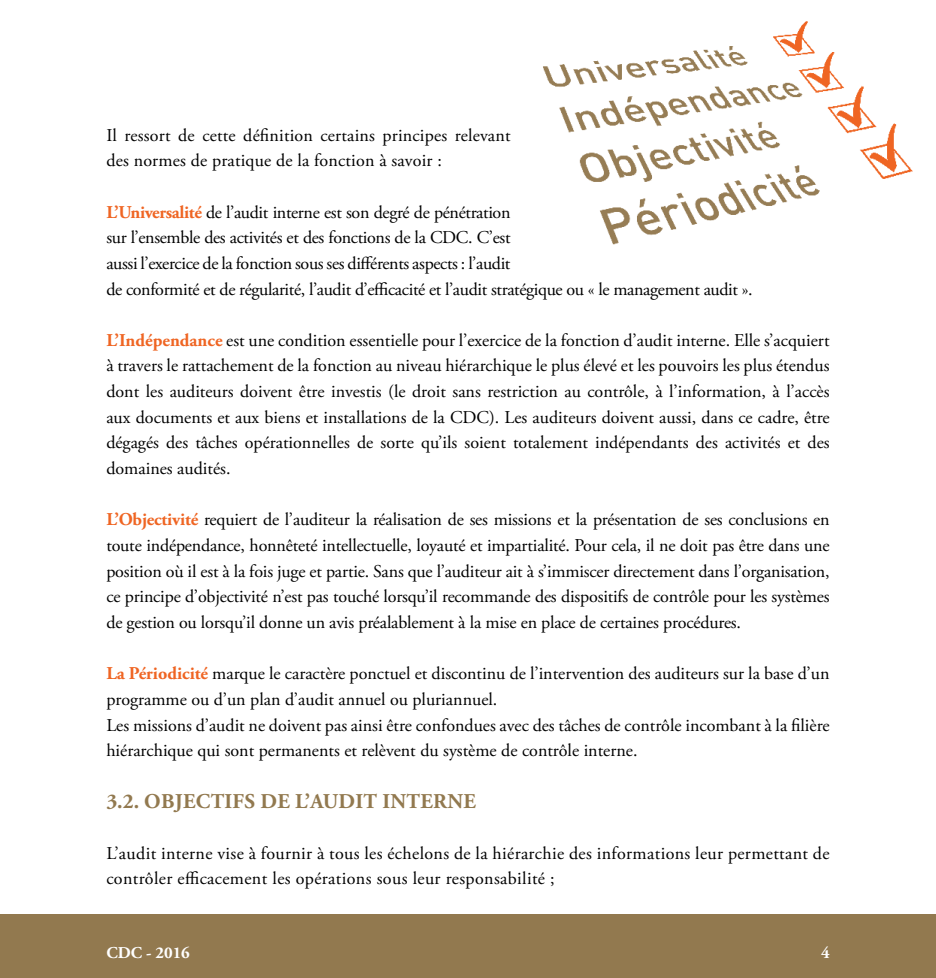
<style>
.page{position:relative;width:936px;height:978px;background:#fff}
.page>*{position:absolute;margin:0;border:0;box-sizing:border-box;transform-origin:0 0}
.t1{font:700 21px "Adobe Garamond Pro";letter-spacing:.015em;color:#92794f}
.t2{font:18px/25.7px "Adobe Garamond Pro";color:#000}
.t3{font:18px/25.7px "Adobe Garamond Pro";letter-spacing:-.02em;color:#000}
.t4{font:18px/25.7px "Adobe Garamond Pro";letter-spacing:.02em;color:#000}
.t5{font:700 16.5px "Adobe Garamond Pro";color:#fff}
.s1{font-weight:700;color:#ef6523}
</style>
<div class="page">
<div style="left:0;top:914px;width:935px;height:64px;background:#92794f"></div>
<img style="left:543px;top:46px;width:199px;height:199px">
<img style="left:742px;top:21px;width:171px;height:192px">
<p class="t2" style="left:106px;top:123px;width:405px">Il ressort de cette définition certains principes relevant des normes de pratique de la fonction à savoir :</p>
<p class="t3" style="left:106px;top:200px;width:648px"><span class="s1">L’Universalité</span> de l’audit interne est son degré de pénétration<br>sur l’ensemble des activités et des fonctions de la CDC. C’est<br>aussi l’exercice de la fonction sous ses différents aspects : l’audit<br>de conformité et de régularité, l’audit d’efficacité et l’audit stratégique ou « le management audit ».</p>
<p class="t2" style="left:106px;top:328px;width:724px;text-align:justify"><span class="s1">L’Indépendance</span> est une condition essentielle pour l’exercice de la fonction d’audit interne. Elle s’acquiert à travers le rattachement de la fonction au niveau hiérarchique le plus élevé et les pouvoirs les plus étendus dont les auditeurs doivent être investis (le droit sans restriction au contrôle, à l’information, à l’accès aux documents et aux biens et installations de la CDC). Les auditeurs doivent aussi, dans ce cadre, être dégagés des tâches opérationnelles de sorte qu’ils soient totalement indépendants des activités et des domaines audités.</p>
<p class="t2" style="left:106px;top:507px;width:724px;text-align:justify"><span class="s1">L’Objectivité</span> requiert de l’auditeur la réalisation de ses missions et la présentation de ses conclusions en toute indépendance, honnêteté intellectuelle, loyauté et impartialité. Pour cela, il ne doit pas être dans une position où il est à la fois juge et partie. Sans que l’auditeur ait à s’immiscer directement dans l’organisation, ce principe d’objectivité n’est pas touché lorsqu’il recommande des dispositifs de contrôle pour les systèmes de gestion ou lorsqu’il donne un avis préalablement à la mise en place de certaines procédures.</p>
<p class="t2" style="left:106px;top:661px;width:724px"><span class="s1">La Périodicité</span> marque le caractère ponctuel et discontinu de l’intervention des auditeurs sur la base d’un programme ou d’un plan d’audit annuel ou pluriannuel.<br>Les missions d’audit ne doivent pas ainsi être confondues avec des tâches de contrôle incombant à la filière hiérarchique qui sont permanents et relèvent du système de contrôle interne.</p>
<p class="t1" style="left:106px;top:789px;width:371px">3.2. Objectifs de l’Audit Interne</p>
<p class="t4" style="left:106px;top:841px;width:724px">L’audit interne vise à fournir à tous les échelons de la hiérarchie des informations leur permettant de contrôler efficacement les opérations sous leur responsabilité ;</p>
<p class="t5" style="left:106px;top:943px;width:85px">CDC - 2016</p>
<p class="t5" style="left:821px;top:943px;width:10px">4</p>
</div>
